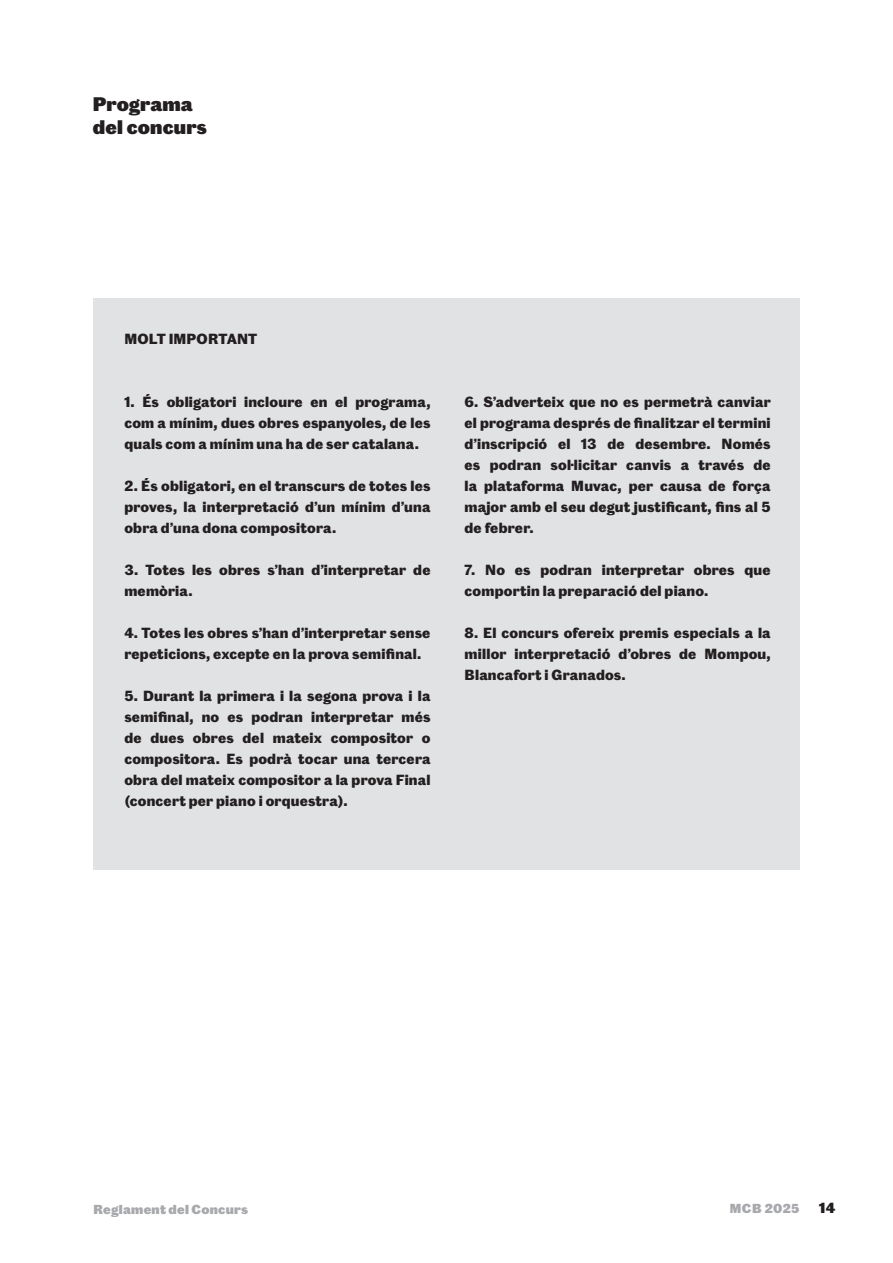
<style>
.page{position:relative;width:893px;height:1263px;background:#fff}
.page>*{position:absolute;margin:0;border:0;box-sizing:border-box;transform-origin:0 0}
.t1{font:800 18px/23.1px "Caslon Doric";letter-spacing:.005em;color:#231f20}
.t2{font:700 13.5px/21px "Caslon Doric";letter-spacing:.015em;color:#231f20;text-align:justify}
.t3{font:800 13.5px "Caslon Doric";color:#231f20}
.t4{font:800 12px "Caslon Doric";letter-spacing:.02em;color:#a8a9ad}
</style>
<div class="page">
<div style="left:93px;top:298px;width:706px;height:572px;background:#e1e2e4"></div>
<h1 class="t1" style="left:93px;top:91px;width:116px">Programa del concurs</h1>
<p class="t2" style="left:124px;top:327px;width:134px">MOLT IMPORTANT</p>
<p class="t2" style="left:124px;top:390px;width:308px">1. És obligatori incloure en el programa, com a mínim, dues obres espanyoles, de les quals com a mínim una ha de ser catalana.</p>
<p class="t2" style="left:124px;top:474px;width:308px">2. És obligatori, en el transcurs de totes les proves, la interpretació d’un mínim d’una obra d’una dona compositora.</p>
<p class="t2" style="left:124px;top:558px;width:308px">3. Totes les obres s’han d’interpretar de memòria.</p>
<p class="t2" style="left:124px;top:621px;width:308px">4. Totes les obres s’han d’interpretar sense repeticions, excepte en la prova semifinal.</p>
<p class="t2" style="left:124px;top:684px;width:308px">5. Durant la primera i la segona prova i la semifinal, no es podran interpretar més de dues obres del mateix compositor o compositora. Es podrà tocar una tercera obra del mateix compositor a la prova Final (concert per piano i orquestra).</p>
<p class="t2" style="left:465px;top:390px;width:308px">6. S’adverteix que no es permetrà canviar el programa després de finalitzar el termini d’inscripció el 13 de desembre. Només es podran sol·licitar canvis a través de la plataforma Muvac, per causa de força major amb el seu degut justificant, fins al 5 de febrer.</p>
<p class="t2" style="left:465px;top:558px;width:308px">7. No es podran interpretar obres que comportin la preparació del piano.</p>
<p class="t2" style="left:465px;top:621px;width:308px">8. El concurs ofereix premis especials a la millor interpretació d’obres de Mompou, Blancafort i Granados.</p>
<p class="t4" style="left:94px;top:1199px;width:156px">Reglament del Concurs</p>
<p class="t4" style="left:730px;top:1199px;width:71px">MCB 2025</p>
<p class="t3" style="left:819px;top:1197px;width:18px">14</p>
</div>
